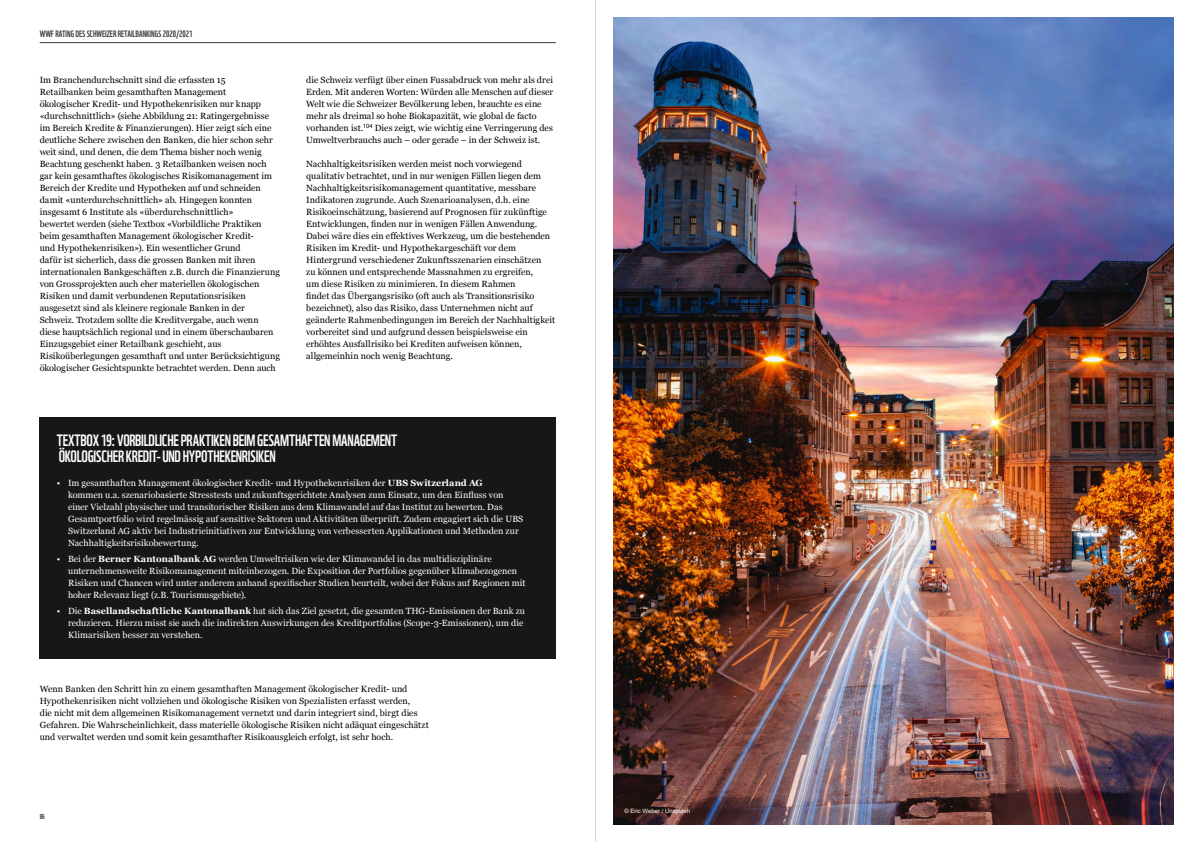
<style>
.page{position:relative;width:1191px;height:842px;background:#fff}
.page>*{position:absolute;margin:0;border:0;box-sizing:border-box;transform-origin:0 0}
.t1{font:16px/16px "WWF";letter-spacing:-.015em;color:#fff}
.t2{font:9px/12px "Georgia";letter-spacing:.005em;color:#000}
.t3{font:9px/12px "Georgia";letter-spacing:.005em;color:#fff}
.t4{font:9px "WWF";color:#393939}
.t5{font:7px "WWF";color:#393939}
.t6{font:6px "Arial";color:#fff}
.s1{font-weight:700}
</style>
<div class="page">
<hr style="left:40px;top:42px;width:516px;height:1px;background:#393939">
<div style="left:40px;top:417px;width:516px;height:241px;background:#181716"></div>
<img style="left:613px;top:18px;width:560px;height:806px">
<hr style="left:595px;top:0;width:1px;height:842px;background:#d6d6d6">
<p class="t4" style="left:40px;top:27px;width:154px">WWF RATING DES SCHWEIZER RETAILBANKINGS 2020/2021</p>
<p class="t2" style="left:40px;top:74px;width:242px">Im Branchendurchschnitt sind die erfassten 15<br>Retailbanken beim gesamthaften Management<br>ökologischer Kredit- und Hypothekenrisiken nur knapp «durchschnittlich» (siehe Abbildung 21: Ratingergebnisse im Bereich Kredite &amp; Finanzierungen). Hier zeigt sich eine deutliche Schere zwischen den Banken, die hier schon sehr weit sind, und denen, die dem Thema bisher noch wenig Beachtung geschenkt haben. 3 Retailbanken weisen noch gar kein gesamthaftes ökologisches Risikomanagement im Bereich der Kredite und Hypotheken auf und schneiden damit «unterdurchschnittlich» ab. Hingegen konnten insgesamt 6 Institute als «überdurchschnittlich»<br>bewertet werden (siehe Textbox «Vorbildliche Praktiken beim gesamthaften Management ökologischer Kredit-<br>und Hypothekenrisiken»). Ein wesentlicher Grund<br>dafür ist sicherlich, dass die grossen Banken mit ihren internationalen Bankgeschäften z.B. durch die Finanzierung von Grossprojekten auch eher materiellen ökologischen Risiken und damit verbundenen Reputationsrisiken ausgesetzt sind als kleinere regionale Banken in der Schweiz. Trotzdem sollte die Kreditvergabe, auch wenn diese hauptsächlich regional und in einem überschaubaren Einzugsgebiet einer Retailbank geschieht, aus Risikoüberlegungen gesamthaft und unter Berücksichtigung ökologischer Gesichtspunkte betrachtet werden. Denn auch</p>
<p class="t2" style="left:306px;top:74px;width:248px">die Schweiz verfügt über einen Fussabdruck von mehr als drei Erden. Mit anderen Worten: Würden alle Menschen auf dieser Welt wie die Schweizer Bevölkerung leben, brauchte es eine mehr als dreimal so hohe Biokapazität, wie global de facto vorhanden ist.<sup>104</sup> Dies zeigt, wie wichtig eine Verringerung des Umweltverbrauchs auch – oder gerade – in der Schweiz ist.</p>
<p class="t2" style="left:306px;top:158px;width:250px">Nachhaltigkeitsrisiken werden meist noch vorwiegend qualitativ betrachtet, und in nur wenigen Fällen liegen dem Nachhaltigkeitsrisikomanagement quantitative, messbare Indikatoren zugrunde. Auch Szenarioanalysen, d.h. eine Risikoeinschätzung, basierend auf Prognosen für zukünftige Entwicklungen, finden nur in wenigen Fällen Anwendung.<br>Dabei wäre dies ein effektives Werkzeug, um die bestehenden Risiken im Kredit- und Hypothekargeschäft vor dem Hintergrund verschiedener Zukunftsszenarien einschätzen<br>zu können und entsprechende Massnahmen zu ergreifen,<br>um diese Risiken zu minimieren. In diesem Rahmen<br>findet das Übergangsrisiko (oft auch als Transitionsrisiko bezeichnet), also das Risiko, dass Unternehmen nicht auf geänderte Rahmenbedingungen im Bereich der Nachhaltigkeit vorbereitet sind und aufgrund dessen beispielsweise ein erhöhtes Ausfallrisiko bei Krediten aufweisen können, allgemeinhin noch wenig Beachtung.</p>
<h1 class="t1" style="left:57px;top:431px;width:342px">TEXTBOX 19: VORBILDLICHE PRAKTIKEN BEIM GESAMTHAFTEN MANAGEMENT<br>ÖKOLOGISCHER KREDIT- UND HYPOTHEKENRISIKEN</h1>
<p class="t3" style="left:68px;top:476px;width:457px;text-indent:-11px">• Im gesamthaften Management ökologischer Kredit- und Hypothekenrisiken der <span class="s1">UBS Switzerland AG<br></span>kommen u.a. szenariobasierte Stresstests und zukunftsgerichtete Analysen zum Einsatz, um den Einfluss von einer Vielzahl physischer und transitorischer Risiken aus dem Klimawandel auf das Institut zu bewerten. Das Gesamtportfolio wird regelmässig auf sensitive Sektoren und Aktivitäten überprüft. Zudem engagiert sich die UBS Switzerland AG aktiv bei Industrieinitiativen zur Entwicklung von verbesserten Applikationen und Methoden zur Nachhaltigkeitsrisikobewertung.</p>
<p class="t3" style="left:68px;top:553px;width:459px;text-indent:-11px">• Bei der <span class="s1">Berner Kantonalbank AG</span> werden Umweltrisiken wie der Klimawandel in das multidisziplinäre unternehmensweite Risikomanagement miteinbezogen. Die Exposition der Portfolios gegenüber klimabezogenen Risiken und Chancen wird unter anderem anhand spezifischer Studien beurteilt, wobei der Fokus auf Regionen mit hoher Relevanz liegt (z.B. Tourismusgebiete).</p>
<p class="t3" style="left:68px;top:605px;width:458px;text-indent:-11px">• Die <span class="s1">Basellandschaftliche Kantonalbank</span> hat sich das Ziel gesetzt, die gesamten THG-Emissionen der Bank zu reduzieren. Hierzu misst sie auch die indirekten Auswirkungen des Kreditportfolios (Scope-3-Emissionen), um die<br>Klimarisiken besser zu verstehen.</p>
<p class="t2" style="left:40px;top:682px;width:390px">Wenn Banken den Schritt hin zu einem gesamthaften Management ökologischer Kredit- und Hypothekenrisiken nicht vollziehen und ökologische Risiken von Spezialisten erfasst werden,<br>die nicht mit dem allgemeinen Risikomanagement vernetzt und darin integriert sind, birgt dies Gefahren. Die Wahrscheinlichkeit, dass materielle ökologische Risiken nicht adäquat eingeschätzt und verwaltet werden und somit kein gesamthafter Risikoausgleich erfolgt, ist sehr hoch.</p>
<p class="t5" style="left:40px;top:811px;width:7px">86</p>
<p class="t6" style="left:624px;top:807px;width:67px">© Eric Weber / Unsplash</p>
</div>
